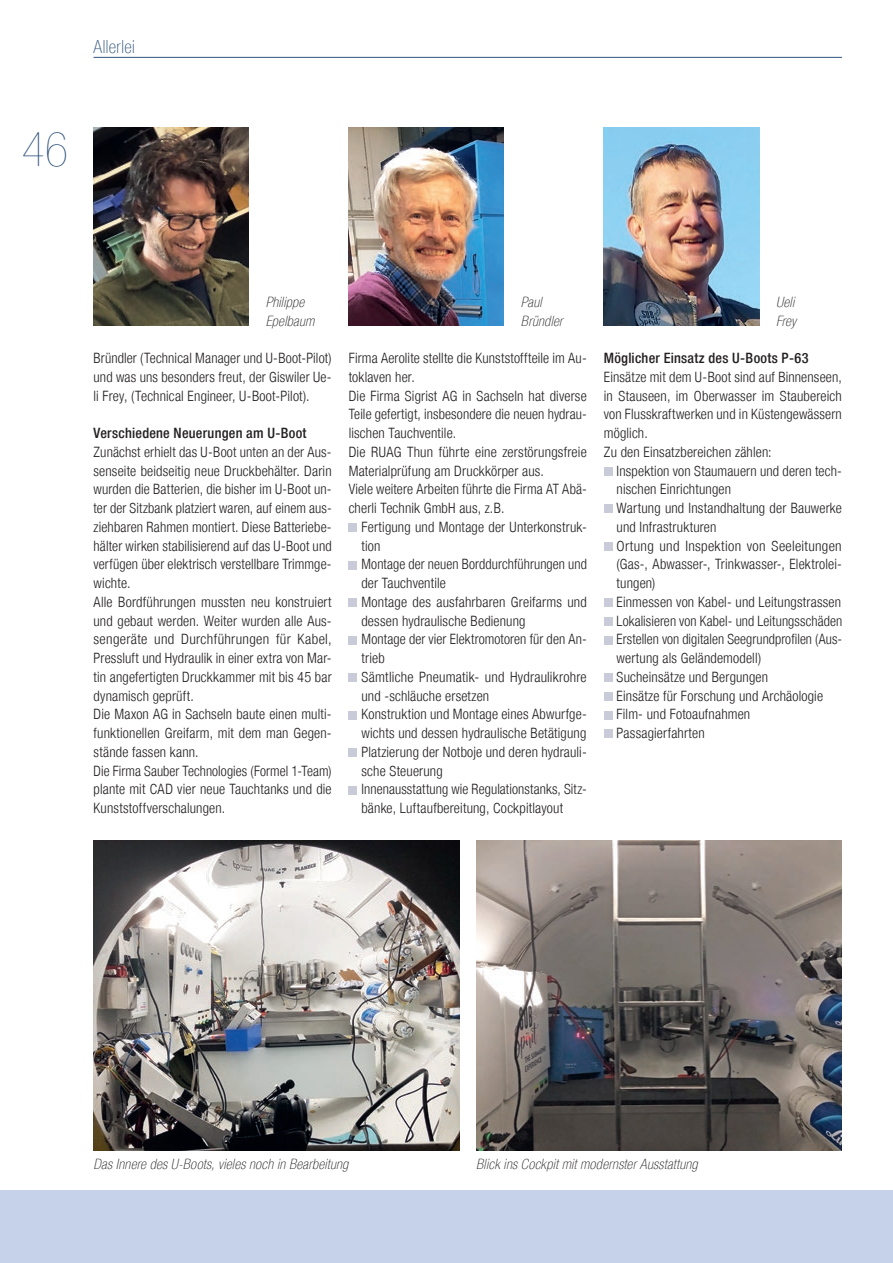
<style>
.page{position:relative;width:893px;height:1263px;background:#fff}
.page>*{position:absolute;margin:0;border:0;box-sizing:border-box;transform-origin:0 0}
.t1{font:900 condensed 48px "Helvetica Neue LT";color:#2f537c}
.t2{font:100 condensed 18px "Helvetica Neue LT";letter-spacing:.02em;color:#2f537c}
.t3{font:300 condensed 14.25px/18.8px "Helvetica Neue LT";letter-spacing:.01em;color:#231f20}
.t4{font:italic 100 condensed 14.25px/18.8px "Helvetica Neue LT";letter-spacing:.02em;color:#231f20}
.t5{font:500 condensed 14.25px "Helvetica Neue LT";letter-spacing:.015em;color:#231f20}
</style>
<div class="page">
<hr style="left:94px;top:57px;width:748px;height:1px;background:#2f537c">
<div style="left:0;top:1191px;width:893px;height:72px;background:#c6d2ea"></div>
<div style="left:604px;top:467px;width:8px;height:9px;background:#c9cbd9"></div>
<div style="left:604px;top:505px;width:8px;height:8px;background:#c9cbd9"></div>
<div style="left:604px;top:542px;width:8px;height:9px;background:#c9cbd9"></div>
<div style="left:604px;top:598px;width:8px;height:9px;background:#c9cbd9"></div>
<div style="left:604px;top:617px;width:8px;height:9px;background:#c9cbd9"></div>
<div style="left:604px;top:636px;width:8px;height:8px;background:#c9cbd9"></div>
<div style="left:604px;top:673px;width:8px;height:9px;background:#c9cbd9"></div>
<div style="left:604px;top:692px;width:8px;height:9px;background:#c9cbd9"></div>
<div style="left:604px;top:711px;width:8px;height:8px;background:#c9cbd9"></div>
<div style="left:604px;top:730px;width:8px;height:8px;background:#c9cbd9"></div>
<img style="left:349px;top:128px;width:155px;height:198px">
<img style="left:604px;top:128px;width:155px;height:198px">
<img style="left:94px;top:128px;width:155px;height:198px">
<div style="left:349px;top:523px;width:8px;height:9px;background:#c9cbd9"></div>
<div style="left:349px;top:561px;width:8px;height:8px;background:#c9cbd9"></div>
<div style="left:349px;top:598px;width:8px;height:9px;background:#c9cbd9"></div>
<div style="left:349px;top:636px;width:8px;height:8px;background:#c9cbd9"></div>
<div style="left:349px;top:673px;width:8px;height:9px;background:#c9cbd9"></div>
<div style="left:349px;top:711px;width:8px;height:8px;background:#c9cbd9"></div>
<div style="left:349px;top:748px;width:8px;height:9px;background:#c9cbd9"></div>
<div style="left:349px;top:786px;width:8px;height:8px;background:#c9cbd9"></div>
<img style="left:94px;top:840px;width:365px;height:311px">
<img style="left:476px;top:840px;width:366px;height:311px">
<p class="t2" style="left:94px;top:37px;width:43px">Allerlei</p>
<h1 class="t1" style="left:22px;top:123px;width:48px">46</h1>
<p class="t4" style="left:266px;top:292px;width:50px">Philippe<br>Epelbaum</p>
<p class="t4" style="left:521px;top:292px;width:43px">Paul<br>Bründler</p>
<p class="t4" style="left:776px;top:292px;width:22px">Ueli<br>Frey</p>
<p class="t3" style="left:349px;top:349px;width:240px">Firma Aerolite stellte die Kunststoffteile im Au&shy;toklaven her.<br>Die Firma Sigrist AG in Sachseln hat diverse Teile gefertigt, insbesondere die neuen hydrau&shy;lischen Tauchventile.<br>Die RUAG Thun führte eine zerstörungsfreie Materialprüfung am Druckkörper aus.<br>Viele weitere Arbeiten führte die Firma AT Abä&shy;cherli Technik GmbH aus, z. B.</p>
<p class="t3" style="left:361px;top:517px;width:227px">Fertigung und Montage der Unterkonstruk&shy;tion<br>Montage der neuen Borddurchführungen und der Tauchventile<br>Montage des ausfahrbaren Greifarms und dessen hydraulische Bedienung<br>Montage der vier Elektromotoren für den An&shy;trieb<br>Sämtliche Pneumatik- und Hydraulikrohre und -schläuche ersetzen<br>Konstruktion und Montage eines Abwurfge&shy;wichts und dessen hydraulische Betätigung Platzierung der Notboje und deren hydrauli&shy;sche Steuerung<br>Innenausstattung wie Regulationstanks, Sitz&shy;bänke, Luftaufbereitung, Cockpitlayout</p>
<p class="t5" style="left:604px;top:349px;width:206px">Möglicher Einsatz des U-Boots P-63</p>
<p class="t3" style="left:604px;top:367px;width:240px">Einsätze mit dem U-Boot sind auf Binnenseen, in Stauseen, im Oberwasser im Staubereich von Flusskraftwerken und in Küstengewässern möglich.<br>Zu den Einsatzbereichen zählen:</p>
<p class="t3" style="left:617px;top:461px;width:227px">Inspektion von Staumauern und deren tech&shy;nischen Einrichtungen<br>Wartung und Instandhaltung der Bauwerke und Infrastrukturen<br>Ortung und Inspektion von Seeleitungen (Gas-, Abwasser-, Trinkwasser-, Elektrolei&shy;tungen)<br>Einmessen von Kabel- und Leitungstrassen Lokalisieren von Kabel- und Leitungsschäden Erstellen von digitalen Seegrundprofilen (Aus&shy;wertung als Geländemodell)<br>Sucheinsätze und Bergungen<br>Einsätze für Forschung und Archäologie Film- und Fotoaufnahmen<br>Passagierfahrten</p>
<p class="t3" style="left:94px;top:349px;width:240px;text-align:justify">Bründler (Technical Manager und U-Boot-Pilot) und was uns besonders freut, der Giswiler Ue&shy;li Frey, (Technical Engineer, U-Boot-Pilot).</p>
<p class="t5" style="left:94px;top:424px;width:215px">Verschiedene Neuerungen am U-Boot</p>
<p class="t3" style="left:94px;top:442px;width:240px">Zunächst erhielt das U-Boot unten an der Aus&shy;senseite beidseitig neue Druckbehälter. Darin wurden die Batterien, die bisher im U-Boot un&shy;ter der Sitzbank platziert waren, auf einem aus&shy;ziehbaren Rahmen montiert. Diese Batteriebe&shy;hälter wirken stabilisierend auf das U-Boot und verfügen über elektrisch verstellbare Trimmge&shy;wichte.<br>Alle Bordführungen mussten neu konstruiert und gebaut werden. Weiter wurden alle Aus&shy;sengeräte und Durchführungen für Kabel, Pressluft und Hydraulik in einer extra von Mar&shy;tin angefertigten Druckkammer mit bis 45 bar dynamisch geprüft.<br>Die Maxon AG in Sachseln baute einen multi&shy;funktionellen Greifarm, mit dem man Gegen&shy;stände fassen kann.<br>Die Firma Sauber Technologies (Formel 1-Team) plante mit CAD vier neue Tauchtanks und die Kunststoffverschalungen.</p>
<p class="t4" style="left:94px;top:1155px;width:256px">Das Innere des U-Boots, vieles noch in Bearbeitung</p>
<p class="t4" style="left:476px;top:1155px;width:223px">Blick ins Cockpit mit modernster Ausstattung</p>
</div>
